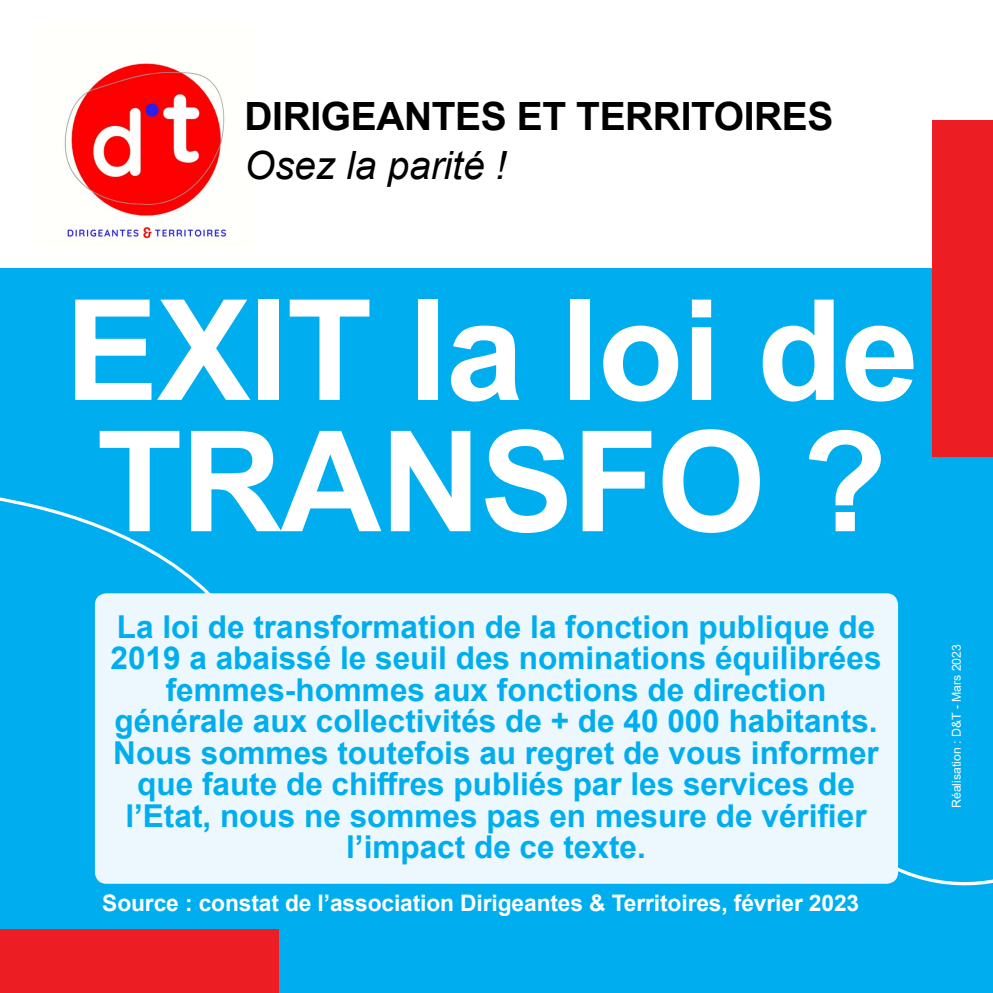
<style>
.page{position:relative;width:993px;height:993px;background:#fff}
.page>*{position:absolute;margin:0;border:0;box-sizing:border-box;transform-origin:0 0}
.t1{font:700 140px/131.2px "Arial";letter-spacing:-.01em;color:#fff}
.t2{font:700 38.85px "Arial";letter-spacing:-.01em;color:#000}
.t3{font:italic 38.85px "Arial";color:#000}
.t4{font:700 31.5px/31.5px "Arial";color:#00aeef;text-align:center}
.t5{font:700 22.75px "Arial";letter-spacing:-.005em;color:#fff}
.t6{font:12.25px "Arial";color:#fff}
</style>
<div class="page">
<div style="left:0;top:268px;width:992px;height:724px;background:#00aeef"></div>
<div style="left:932px;top:120px;width:60px;height:337px;background:#ed1d24"></div>
<img style="left:64px;top:63px;width:163px;height:177px">
<svg style="left:0;top:497px;width:210px;height:247px"></svg>
<svg style="left:785px;top:767px;width:207px;height:119px"></svg>
<div style="left:95px;top:593px;width:802px;height:290px;background:#ecf8fe;border-radius:11px"></div>
<div style="left:0;top:929px;width:279px;height:63px;background:#ed1d24"></div>
<p class="t2" style="left:244px;top:89px;width:590px">DIRIGEANTES ET TERRITOIRES</p>
<p class="t3" style="left:244px;top:140px;width:263px">Osez la parité !</p>
<h1 class="t1" style="left:65px;top:286px;width:855px">EXIT la loi de<br>TRANSFO ?</h1>
<p class="t4" style="left:110px;top:611px;width:772px">La loi de transformation de la fonction publique de 2019 a abaissé le seuil des nominations équilibrées femmes-hommes aux fonctions de direction générale aux collectivités de + de 40 000 habitants.<br>Nous sommes toutefois au regret de vous informer que faute de chiffres publiés par les services de l’Etat, nous ne sommes pas en mesure de vérifier l’impact de ce texte.</p>
<p class="t5" style="left:102px;top:886px;width:758px">Source : constat de l’association Dirigeantes &amp; Territoires, février 2023</p>
<p class="t6" style="left:947px;top:807px;width:165px;rotate:-90deg">Réalisation : D&amp;T - Mars 2023</p>
</div>
